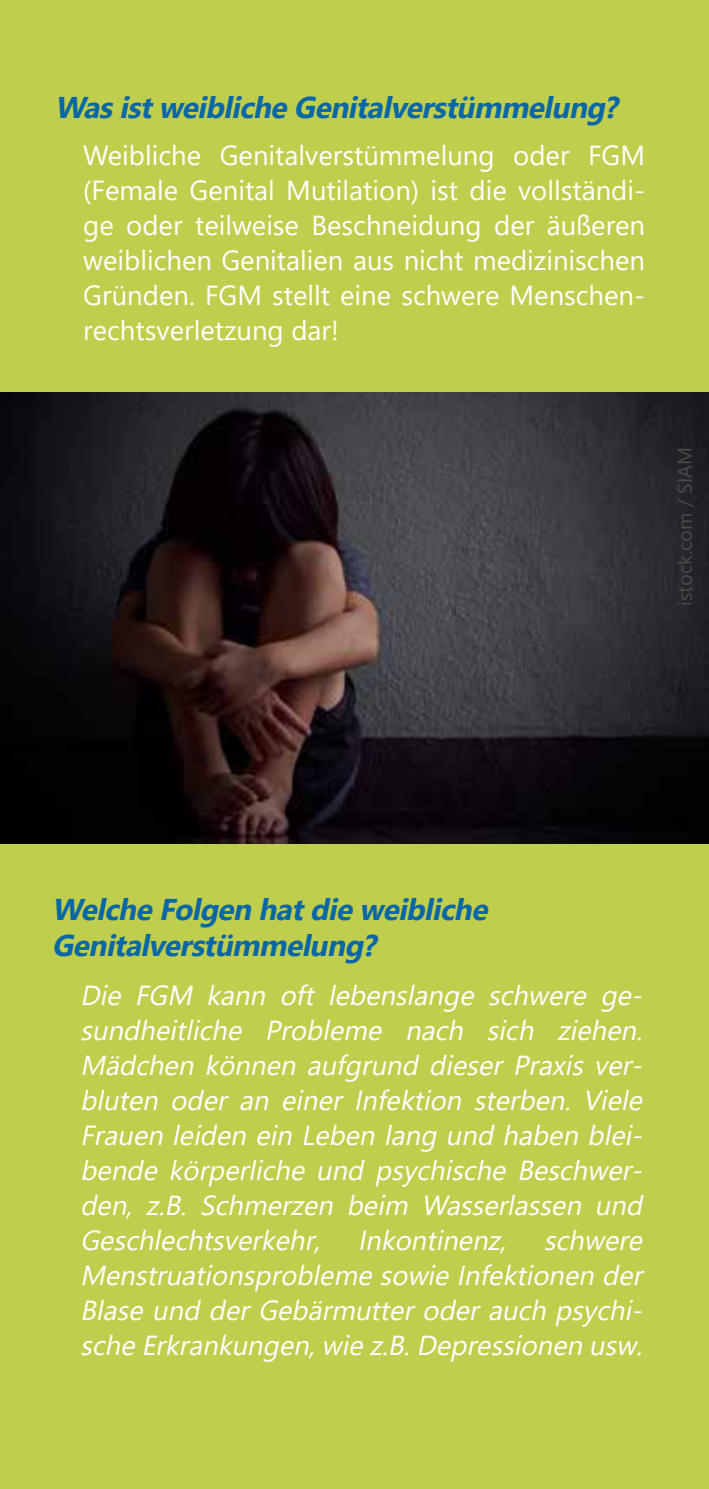
<style>
.page{position:relative;width:709px;height:1489px;background:#fff}
.page>*{position:absolute;margin:0;border:0;box-sizing:border-box;transform-origin:0 0}
.Überschriften{font:italic 700 30px/36px "Segoe UI";color:#0967a6}
.Erklärung{font:italic 27.5px/35px "Segoe UI";color:#fff;text-align:justify}
.Erklärung-2{font:27.5px/35px "Segoe UI";color:#fff;text-align:justify}
.Erklärung-3{font:20px "Segoe UI";color:#4a4a49}
</style>
<div class="page">
<div style="left:0;top:0;width:709px;height:1488px;background:#c0ce4d"></div>
<img style="left:0;top:392px;width:709px;height:451px">
<p class="Überschriften" style="left:55px;top:87px;width:574px">WasistweiblicheGenitalverstümmelung?</p>
<p class="Erklärung-2" style="left:83px;top:135px;width:563px">Weibliche Genitalverstümmelung oder FGM (Female Genital Mutilation) ist die vollständi&shy;ge oder teilweise Beschneidung der äußeren weiblichen Genitalien aus nicht medizinischen Gründen. FGM stellt eine schwere Menschen&shy;rechtsverletzung dar!</p>
<p class="Erklärung-3" style="left:666px;top:606px;width:161px;rotate:-90deg">istock.com / SIAM</p>
<p class="Überschriften" style="left:52px;top:888px;width:447px">WelcheFolgenhatdieweibliche<br>Genitalverstümmelung?</p>
<p class="Erklärung" style="left:80px;top:975px;width:572px">Die FGM kann oft lebenslange schwere ge&shy;sundheitliche Probleme nach sich ziehen.<br>Mädchen können aufgrund dieser Praxis ver&shy;bluten oder an einer Infektion sterben. Viele FrauenleideneinLebenlangundhabenblei&shy;bende körperliche und psychische Beschwer&shy;den, z.B. Schmerzen beim Wasserlassen und Geschlechtsverkehr, Inkontinenz, schwere MenstruationsproblemesowieInfektionender BlaseundderGebärmutteroderauchpsychi&shy;scheErkrankungen,wiez.B.Depressionenusw.</p>
</div>
